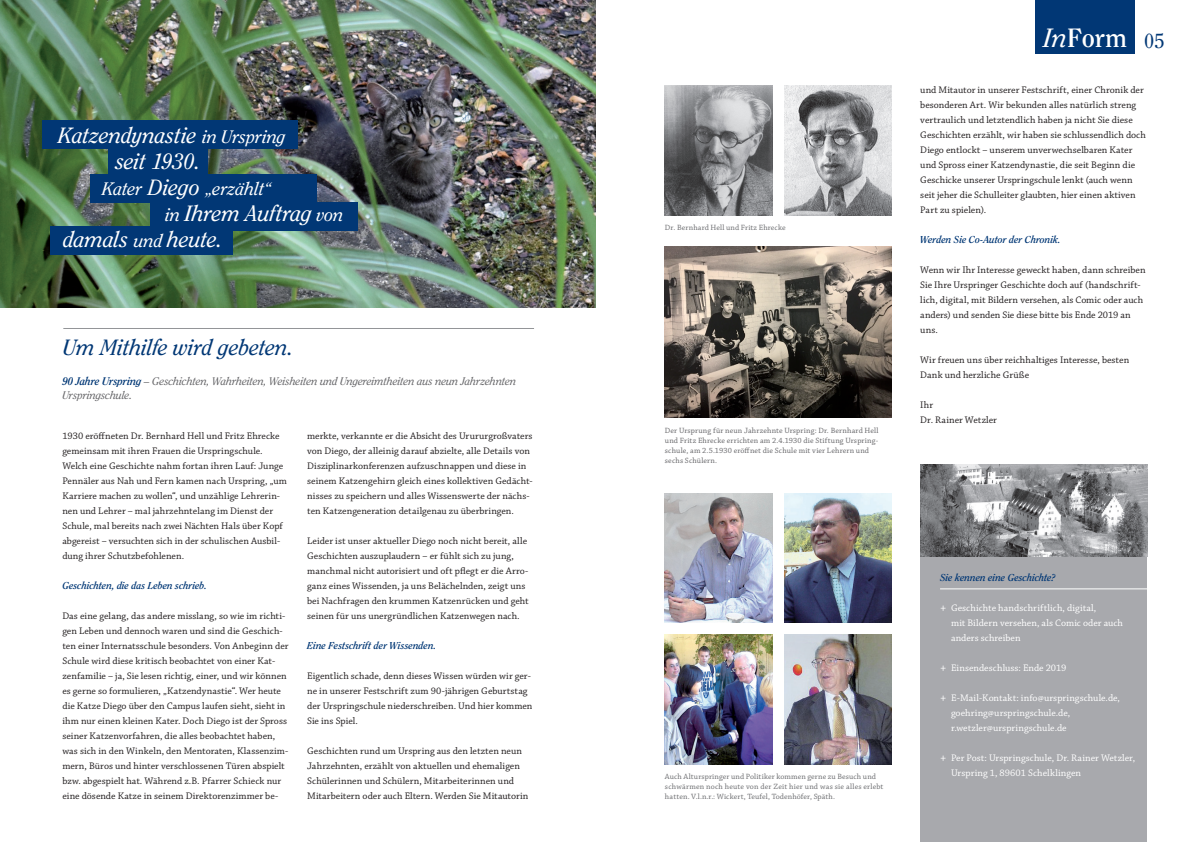
<style>
.page{position:relative;width:1191px;height:842px;background:#fff}
.page>*{position:absolute;margin:0;border:0;box-sizing:border-box;transform-origin:0 0}
.t1{font:700 26.4px "Clearface Std";color:#fff}
.t2{font:italic 22px/26px "Clearface Std";letter-spacing:-.01em;color:#fff}
.t3{font:italic 22px "Clearface Std";letter-spacing:-.015em;color:#013775}
.t4{font:italic 18px "Clearface Std";letter-spacing:-.01em;color:#fff}
.t5{font:italic 11px/14px "Clearface Std";letter-spacing:-.015em;color:#67676a}
.t6{font:10px/15px "Chaparral Pro";letter-spacing:.005em;color:#231f20}
.t7{font:10px/15px "Chaparral Pro";letter-spacing:.005em;color:#fff}
.t8{font:italic 700 10px "Clearface Std";letter-spacing:-.005em;color:#013775}
.t9{font:8px/10px "Chaparral Pro";letter-spacing:.02em;color:#6c6d70}
.t10{font:8px/10px "Chaparral Pro";letter-spacing:.02em;color:#67676a}
.s1{font-size:18px}
.s2{font-size:22px}
.s3{font-weight:700;color:#013775}
.s4{font-weight:700}
.s5{font-weight:400;font-style:italic}
.s6{font-weight:400;font-size:20.3px;color:#013775}
.s7{font-size:12px}
</style>
<div class="page">
<img style="left:0;top:0;width:595px;height:307px">
<hr style="left:63px;top:328px;width:471px;height:1px;background:#939598">
<div style="left:1035px;top:0;width:100px;height:54px;background:#013775"></div>
<div style="left:43px;top:120px;width:255px;height:29px;background:#013775"></div>
<div style="left:109px;top:145px;width:99px;height:29px;background:#013775"></div>
<div style="left:90px;top:174px;width:227px;height:28px;background:#013775"></div>
<div style="left:150px;top:202px;width:208px;height:29px;background:#013775"></div>
<div style="left:50px;top:226px;width:183px;height:28px;background:#013775"></div>
<div style="left:920px;top:556px;width:227px;height:286px;background:#a8a9ad"></div>
<hr style="left:940px;top:588px;width:207px;height:1px;background:#fff">
<img style="left:784px;top:86px;width:107px;height:129px">
<img style="left:665px;top:86px;width:107px;height:129px">
<img style="left:665px;top:246px;width:226px;height:172px">
<img style="left:665px;top:493px;width:107px;height:129px">
<img style="left:665px;top:635px;width:107px;height:129px">
<img style="left:784px;top:493px;width:107px;height:129px">
<img style="left:784px;top:635px;width:107px;height:129px">
<img style="left:920px;top:465px;width:227px;height:91px">
<h2 class="t2" style="left:116px;top:123px;width:172px;text-indent:-58px">Katzendynastie <span class="s1">in Urspring </span>seit 1930.</h2>
<h3 class="t4" style="left:102px;top:178px;width:171px">Kater <span class="s2">Diego</span> „erzählt“</h3>
<h2 class="t2" style="left:63px;top:201px;width:282px;text-indent:102px"><span class="s1">in</span> Ihrem Auftrag <span class="s1">von </span>damals <span class="s1">und</span> heute.</h2>
<h2 class="t3" style="left:63px;top:335px;width:231px">Um Mithilfe wird gebeten.</h2>
<p class="t5" style="left:62px;top:374px;width:455px"><span class="s3">90 Jahre Urspring</span> <span class="s4">–</span> Geschichten, Wahrheiten, Weisheiten und Ungereimtheiten aus neun Jahrzehnten<br>Urspringschule.</p>
<p class="t6" style="left:62px;top:429px;width:226px">1930 eröffneten Dr. Bernhard Hell und Fritz Ehrecke gemeinsam mit ihren Frauen die Urspringschule.<br>Welch eine Geschichte nahm fortan ihren Lauf: Junge Pennäler aus Nah und Fern kamen nach Urspring, „um Karriere machen zu wollen“, und unzählige Lehrerin&shy;nen und Lehrer – mal jahrzehntelang im Dienst der Schule, mal bereits nach zwei Nächten Hals über Kopf abgereist – versuchten sich in der schulischen Ausbil&shy;dung ihrer Schutzbefohlenen.</p>
<p class="t8" style="left:62px;top:580px;width:146px">Geschichten, die das Leben schrieb.</p>
<p class="t6" style="left:62px;top:609px;width:228px">Das eine gelang, das andere misslang, so wie im richti&shy;gen Leben und dennoch waren und sind die Geschich&shy;ten einer Internatsschule besonders. Von Anbeginn der Schule wird diese kritisch beobachtet von einer Kat&shy;zenfamilie – ja, Sie lesen richtig, einer, und wir können es gerne so formulieren, „Katzendynastie“. Wer heute die Katze Diego über den Campus laufen sieht, sieht in ihm nur einen kleinen Kater. Doch Diego ist der Spross seiner Katzenvorfahren, die alles beobachtet haben, was sich in den Winkeln, den Mentoraten, Klassenzim&shy;mern, Büros und hinter verschlossenen Türen abspielt bzw. abgespielt hat. Während z.B. Pfarrer Schieck nur eine dösende Katze in seinem Direktorenzimmer be-</p>
<p class="t6" style="left:307px;top:429px;width:227px">merkte, verkannte er die Absicht des Urururgroßvaters von Diego, der alleinig darauf abzielte, alle Details von Disziplinarkonferenzen aufzuschnappen und diese in seinem Katzengehirn gleich eines kollektiven Gedächt&shy;nisses zu speichern und alles Wissenswerte der nächs&shy;ten Katzengeneration detailgenau zu überbringen.</p>
<p class="t6" style="left:307px;top:534px;width:223px">Leider ist unser aktueller Diego noch nicht bereit, alle Geschichten auszuplaudern – er fühlt sich zu jung, manchmal nicht autorisiert und oft pflegt er die Arro&shy;ganz eines Wissenden, ja uns Belächelnden, zeigt uns bei Nachfragen den krummen Katzenrücken und geht seinen für uns unergründlichen Katzenwegen nach.</p>
<p class="t8" style="left:307px;top:640px;width:130px">Eine Festschrift der Wissenden.</p>
<p class="t6" style="left:307px;top:669px;width:227px">Eigentlich schade, denn dieses Wissen würden wir ger&shy;ne in unserer Festschrift zum 90-jährigen Geburtstag der Urspringschule niederschreiben. Und hier kommen Sie ins Spiel.</p>
<p class="t6" style="left:307px;top:744px;width:223px">Geschichten rund um Urspring aus den letzten neun Jahrzehnten, erzählt von aktuellen und ehemaligen Schülerinnen und Schülern, Mitarbeiterinnen und Mitarbeitern oder auch Eltern. Werden Sie Mitautorin</p>
<p class="t9" style="left:665px;top:223px;width:122px">Dr. Bernhard Hell und Fritz Ehrecke</p>
<p class="t10" style="left:665px;top:425px;width:215px">Der Ursprung für neun Jahrzehnte Urspring: Dr. Bernhard Hell und Fritz Ehrecke errichten am 2.4.1930 die Stiftung Urspring&shy;schule, am 2.5.1930 eröffnet die Schule mit vier Lehrern und sechs Schülern.</p>
<h1 class="t1" style="left:1043px;top:22px;width:122px"><span class="s5">In</span>Form <span class="s6">05</span></h1>
<p class="t6" style="left:920px;top:83px;width:227px">und Mitautor in unserer Festschrift, einer Chronik der besonderen Art. Wir bekunden alles natürlich streng vertraulich und letztendlich haben ja nicht Sie diese Geschichten erzählt, wir haben sie schlussendlich doch Diego entlockt – unserem unverwechselbaren Kater und Spross einer Katzendynastie, die seit Beginn die Geschicke unserer Urspringschule lenkt (auch wenn seit jeher die Schulleiter glaubten, hier einen aktiven Part zu spielen).</p>
<p class="t8" style="left:920px;top:234px;width:142px">Werden Sie Co-Autor der Chronik.</p>
<p class="t6" style="left:920px;top:263px;width:227px">Wenn wir Ihr Interesse geweckt haben, dann schreiben Sie Ihre Urspringer Geschichte doch auf (handschrift&shy;lich, digital, mit Bildern versehen, als Comic oder auch anders) und senden Sie diese bitte bis Ende 2019 an uns.</p>
<p class="t6" style="left:920px;top:353px;width:210px">Wir freuen uns über reichhaltiges Interesse, besten<br>Dank und herzliche Grüße</p>
<p class="t6" style="left:920px;top:398px;width:78px">Ihr<br>Dr. Rainer Wetzler</p>
<p class="t9" style="left:665px;top:772px;width:220px">Auch Alturspringer und Politiker kommen gerne zu Besuch und schwärmen noch heute von der Zeit hier und was sie alles erlebt hatten. V.l.n.r.: Wickert, Teufel, Todenhöfer, Späth.</p>
<p class="t8" style="left:940px;top:572px;width:117px">Sie kennen eine Geschichte?</p>
<p class="t7" style="left:951px;top:601px;width:173px;text-indent:-11px"><span class="s7">+</span> Geschichte handschriftlich, digital,<br>mit Bildern versehen, als Comic oder auch anders schreiben</p>
<p class="t7" style="left:940px;top:661px;width:128px"><span class="s7">+</span> Einsendeschluss: Ende 2019</p>
<p class="t7" style="left:951px;top:691px;width:170px;text-indent:-11px"><span class="s7">+</span> E-Mail-Kontakt: info@urspringschule.de, goehring@urspringschule.de, r.wetzler@urspringschule.de</p>
<p class="t7" style="left:951px;top:751px;width:185px;text-indent:-11px"><span class="s7">+</span> Per Post: Urspringschule, Dr. Rainer Wetzler,<br>Urspring 1, 89601 Schelklingen</p>
</div>
